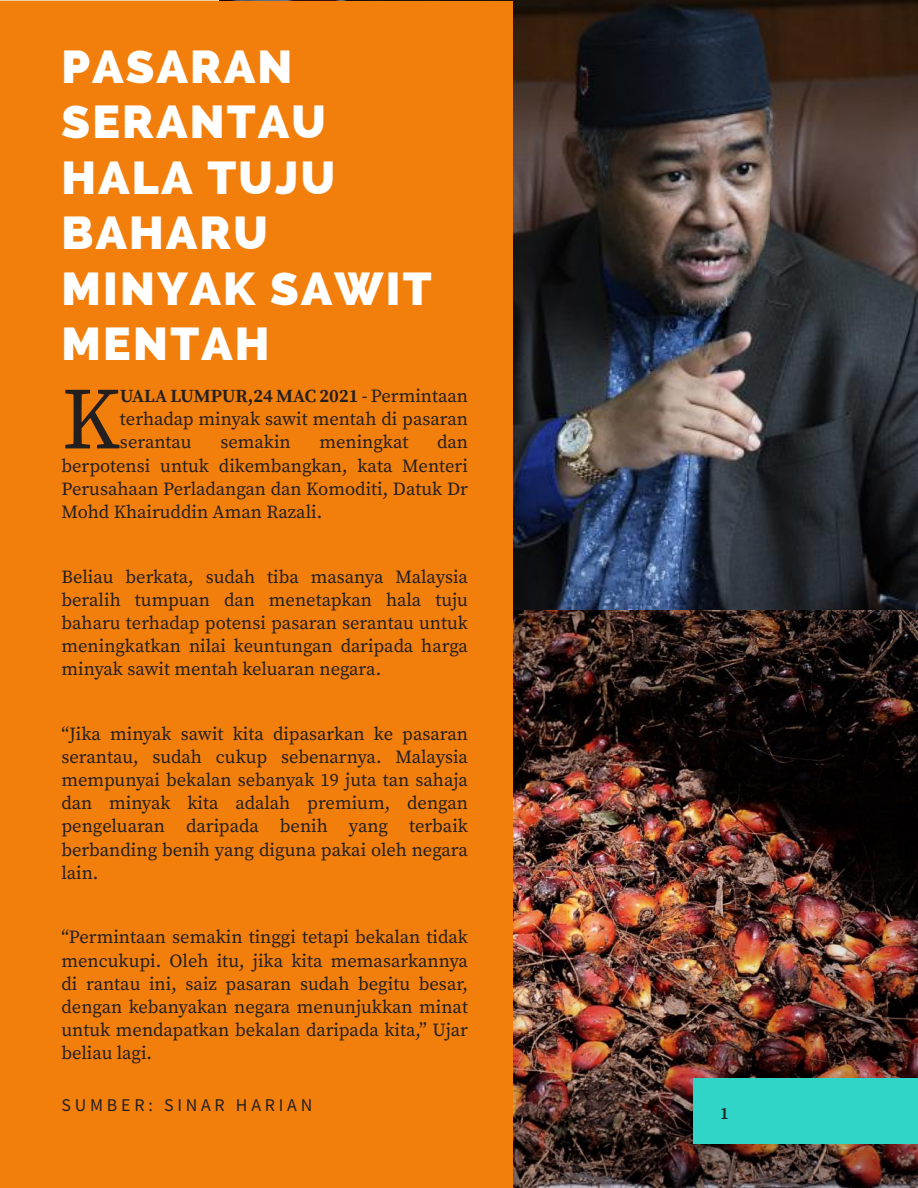
<style>
.page{position:relative;width:918px;height:1188px;background:#fff}
.page>*{position:absolute;margin:0;border:0;box-sizing:border-box;transform-origin:0 0}
.t1{font:87.6px "Source Serif Pro";color:#241f1f}
.t2{font:800 46.2px/55.5px "Raleway";letter-spacing:.05em;color:#fff}
.t3{font:18.45px/23.1px "Source Serif Pro";color:#241f1f;text-align:justify}
.t4{font:18px "Source Sans Variable";letter-spacing:.21em;color:#241f1f}
.t5{font:600 16.95px "Source Serif Pro";color:#241f1f}
.s1{font-weight:700}
</style>
<div class="page">
<img style="left:46px;top:609px;width:872px;height:579px">
<img style="left:219px;top:0;width:699px;height:609px">
<div style="left:693px;top:1078px;width:225px;height:66px;background:#30d5c8"></div>
<div style="left:0;top:1px;width:513px;height:1186px;background:#f27f0c"></div>
<h2 class="t2" style="left:62px;top:39px;width:372px">PASARAN<br>SERANTAU<br>HALA TUJU<br>BAHARU<br>MINYAK SAWIT<br>MENTAH</h2>
<h1 class="t1" style="left:62px;top:361px;width:60px">K</h1>
<p class="t3" style="left:120px;top:384px;width:350px"><span class="s1">UALA LUMPUR,24 MAC 2021</span> - Permintaan terhadap minyak sawit mentah di pasaran serantau</p>
<p class="t3" style="left:62px;top:431px;width:408px;text-indent:376px">dan berpotensi untuk dikembangkan, kata Menteri Perusahaan Perladangan dan Komoditi, Datuk Dr Mohd Khairuddin Aman Razali.</p>
<p class="t3" style="left:220px;top:431px;width:72px">semakin</p>
<p class="t3" style="left:319px;top:431px;width:91px">meningkat</p>
<p class="t3" style="left:62px;top:565px;width:408px">Beliau berkata, sudah tiba masanya Malaysia beralih tumpuan dan menetapkan hala tuju baharu terhadap potensi pasaran serantau untuk meningkatkan nilai keuntungan daripada harga minyak sawit mentah keluaran negara.</p>
<p class="t3" style="left:62px;top:722px;width:408px">“Jika minyak sawit kita dipasarkan ke pasaran serantau, sudah cukup sebenarnya. Malaysia mempunyai bekalan sebanyak 19 juta tan sahaja dan minyak kita adalah premium, dengan pengeluaran daripada benih yang terbaik berbanding benih yang diguna pakai oleh negara lain.</p>
<p class="t3" style="left:62px;top:926px;width:408px">“Permintaan semakin tinggi tetapi bekalan tidak mencukupi. Oleh itu, jika kita memasarkannya di rantau ini, saiz pasaran sudah begitu besar, dengan kebanyakan negara menunjukkan minat untuk mendapatkan bekalan daripada kita,” Ujar beliau lagi.</p>
<p class="t4" style="left:62px;top:1094px;width:252px">SUMBER: SINAR HARIAN</p>
<p class="t5" style="left:720px;top:1102px;width:10px">1</p>
</div>
